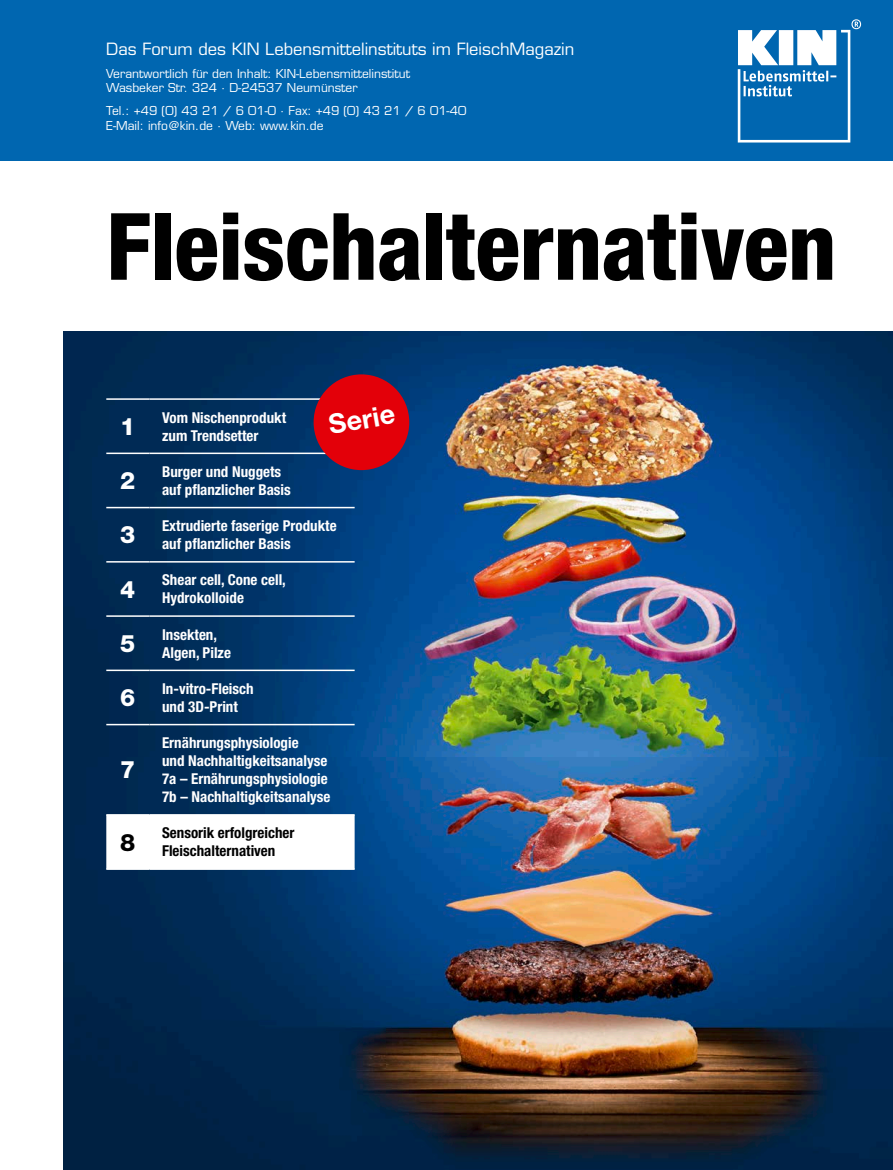
<style>
.page{position:relative;width:893px;height:1170px;background:#fff}
.page>*{position:absolute;margin:0;border:0;box-sizing:border-box;transform-origin:0 0}
.t1{font:800 condensed 93px "Helvetica Neue LT Std";letter-spacing:-.005em;color:#000}
.t2{font:700 27px "Helvetica Neue LT Std";color:#fff}
.t3{font:800 24px "Helvetica Neue LT Std";color:#fff}
.t4{font:800 24px "Helvetica Neue LT Std";color:#000}
.t5{font:16.5px "Eurostile LT Std";color:#fff}
.t6{font:700 condensed 15px/18px "Helvetica Neue LT Std";color:#fff}
.t7{font:700 condensed 15px/18px "Helvetica Neue LT Std";color:#000}
.t8{font:12px/14.4px "Eurostile LT Std";color:#fff}
</style>
<div class="page">
<img style="left:64px;top:332px;width:829px;height:425px">
<img style="left:64px;top:757px;width:829px;height:412px">
<div style="left:0;top:0;width:893px;height:161px;background:#0066b0"></div>
<svg style="left:738px;top:19px;width:123px;height:123px"></svg>
<svg style="left:106px;top:815px;width:249px;height:53px"></svg>
<hr style="left:106px;top:398px;width:43px;height:2px;background:#fff">
<hr style="left:149px;top:398px;width:206px;height:2px;background:#fff">
<hr style="left:106px;top:452px;width:43px;height:2px;background:#fff">
<hr style="left:149px;top:452px;width:206px;height:2px;background:#fff">
<hr style="left:106px;top:507px;width:43px;height:1px;background:#fff">
<hr style="left:149px;top:507px;width:206px;height:1px;background:#fff">
<hr style="left:106px;top:561px;width:43px;height:1px;background:#fff">
<hr style="left:149px;top:561px;width:206px;height:1px;background:#fff">
<hr style="left:106px;top:615px;width:43px;height:1px;background:#fff">
<hr style="left:149px;top:615px;width:206px;height:1px;background:#fff">
<hr style="left:106px;top:669px;width:43px;height:2px;background:#fff">
<hr style="left:149px;top:669px;width:206px;height:2px;background:#fff">
<hr style="left:106px;top:723px;width:43px;height:2px;background:#fff">
<hr style="left:149px;top:723px;width:206px;height:2px;background:#fff">
<hr style="left:106px;top:814px;width:43px;height:1px;background:#fff">
<hr style="left:149px;top:814px;width:206px;height:1px;background:#fff">
<hr style="left:106px;top:868px;width:43px;height:1px;background:#fff">
<hr style="left:149px;top:868px;width:206px;height:1px;background:#fff">
<div style="left:314px;top:374px;width:95px;height:96px;background:#e30009;border-radius:50%"></div>
<p class="t5" style="left:106px;top:39px;width:470px">Das Forum des KIN Lebensmittelinstituts im FleischMagazin</p>
<p class="t8" style="left:106px;top:66px;width:305px">Verantwortlich für den Inhalt: KIN-Lebensmittelinstitut<br>Wasbeker Str. 324 · D-24537 Neumünster</p>
<p class="t8" style="left:106px;top:104px;width:361px">Tel.: +49 (0) 43 21 / 6 01-0 · Fax: +49 (0) 43 21 / 6 01-40<br>E-Mail: info@kin.de · Web: www.kin.de</p>
<h1 class="t1" style="left:106px;top:189px;width:732px">Fleischalternativen</h1>
<h2 class="t2" style="left:326px;top:408px;width:68px;rotate:-10deg">Serie</h2>
<h3 class="t3" style="left:120px;top:412px;width:17px">1</h3>
<p class="t6" style="left:162px;top:408px;width:125px">Vom Nischenprodukt zum Trendsetter</p>
<h3 class="t3" style="left:120px;top:466px;width:17px">2</h3>
<p class="t6" style="left:162px;top:462px;width:130px">Burger und Nuggets auf pflanzlicher Basis</p>
<h3 class="t3" style="left:120px;top:520px;width:17px">3</h3>
<p class="t6" style="left:162px;top:516px;width:176px">Extrudierte faserige Produkte auf pflanzlicher Basis</p>
<h3 class="t3" style="left:120px;top:574px;width:17px">4</h3>
<p class="t6" style="left:162px;top:570px;width:125px">Shear cell, Cone cell,<br>Hydrokolloide</p>
<h3 class="t3" style="left:120px;top:629px;width:17px">5</h3>
<p class="t6" style="left:162px;top:625px;width:70px">Insekten,<br>Algen, Pilze</p>
<h3 class="t3" style="left:120px;top:683px;width:17px">6</h3>
<p class="t6" style="left:162px;top:679px;width:93px">In-vitro-Fleisch und 3D-Print</p>
<h3 class="t3" style="left:120px;top:755px;width:17px">7</h3>
<p class="t6" style="left:162px;top:733px;width:170px">Ernährungsphysiologie<br>und Nachhaltigkeitsanalyse<br>7a – Ernährungsphysiologie<br>7b – Nachhaltigkeitsanalyse</p>
<h3 class="t4" style="left:120px;top:827px;width:17px">8</h3>
<p class="t7" style="left:162px;top:823px;width:134px">Sensorik erfolgreicher<br>Fleischalternativen</p>
</div>
